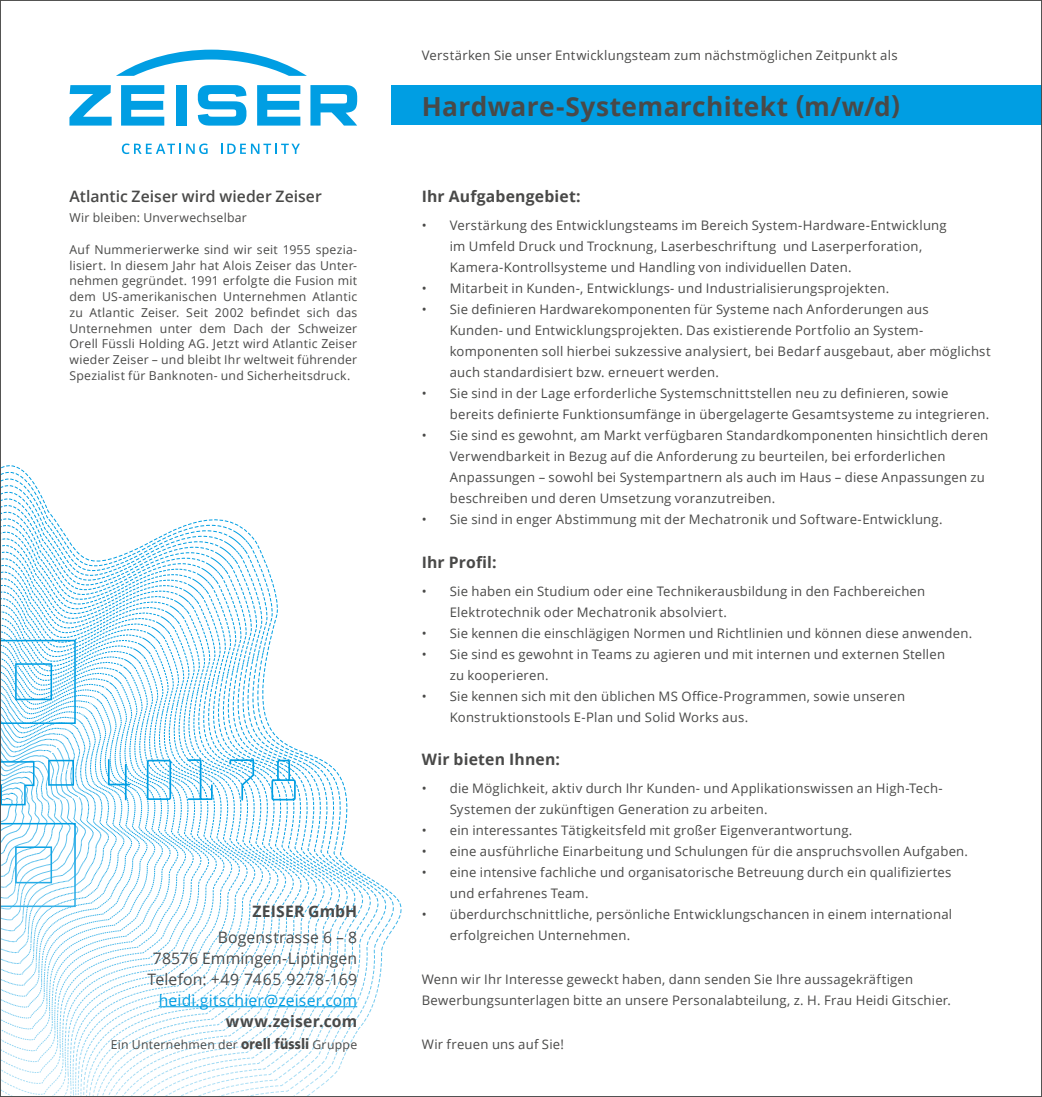
<style>
.page{position:relative;width:1042px;height:1097px;background:#fff}
.page>*{position:absolute;margin:0;border:0;box-sizing:border-box;transform-origin:0 0}
.t1{font:700 26.25px "Open Sans";letter-spacing:.015em;color:#494948}
.t2{font:700 15.75px "Open Sans";letter-spacing:.01em;color:#494948}
.t3{font:15.75px/21px "Open Sans";letter-spacing:.01em;color:#494948;text-align:right}
.t4{font:600 15.75px "Open Sans";color:#494948}
.t5{font:15.75px "Open Sans";letter-spacing:.01em;color:#009ee3}
.t6{font:13.12px/21px "Open Sans";letter-spacing:.02em;color:#494948}
.t7{font:12.25px/15.8px "Open Sans";letter-spacing:.02em;color:#494948;text-align:justify}
.s1{font-family:"Frutiger LT Std";font-weight:900;font-size:14.7px}
</style>
<div class="page">
<svg style="left:0;top:465px;width:402px;height:632px"></svg>
<svg style="left:116px;top:50px;width:191px;height:26px"></svg>
<svg style="left:310px;top:85px;width:47px;height:41px"></svg>
<svg style="left:69px;top:85px;width:43px;height:41px"></svg>
<svg style="left:197px;top:85px;width:50px;height:41px"></svg>
<div style="left:177px;top:85px;width:10px;height:41px;background:#009ee3"></div>
<svg style="left:121px;top:85px;width:43px;height:41px"></svg>
<svg style="left:257px;top:85px;width:43px;height:41px"></svg>
<svg style="left:122px;top:143px;width:86px;height:11px"></svg>
<svg style="left:221px;top:144px;width:79px;height:10px"></svg>
<div style="left:392px;top:85px;width:650px;height:40px;background:#009ee3"></div>
<svg style="left:2px;top:828px;width:400px;height:266px"></svg>
<hr style="left:159px;top:1006px;width:198px;height:1px;background:#009ee3">
<p class="t4" style="left:69px;top:185px;width:254px">Atlantic Zeiser wird wieder Zeiser</p>
<p class="t7" style="left:69px;top:209px;width:179px">Wir bleiben: Unverwechselbar</p>
<p class="t7" style="left:69px;top:241px;width:289px">Auf Nummerierwerke sind wir seit 1955 spezia&shy;lisiert. In diesem Jahr hat Alois Zeiser das Unter&shy;nehmen gegründet. 1991 erfolgte die Fusion mit dem US-amerikanischen Unternehmen Atlantic zu Atlantic Zeiser. Seit 2002 befindet sich das Unternehmen unter dem Dach der Schweizer Orell Füssli Holding AG. Jetzt wird Atlantic Zeiser wieder Zeiser – und bleibt Ihr weltweit führender Spezialist für Banknoten- und Sicherheitsdruck.</p>
<p class="t2" style="left:253px;top:899px;width:106px">ZEISER GmbH</p>
<p class="t3" style="left:148px;top:925px;width:211px">Bogenstrasse 6 – 8<br>78576 Emmingen-Liptingen<br>Telefon: +49 7465 9278-169</p>
<p class="t5" style="left:159px;top:988px;width:200px">heidi.gitschier@zeiser.com</p>
<p class="t2" style="left:226px;top:1009px;width:133px">www.zeiser.com</p>
<p class="t7" style="left:111px;top:1036px;width:248px">Ein Unternehmen der <span class="s1">orell füssli</span> Gruppe</p>
<p class="t6" style="left:422px;top:44px;width:477px">Verstärken Sie unser Entwicklungsteam zum nächstmöglichen Zeitpunkt als</p>
<h1 class="t1" style="left:422px;top:88px;width:480px">Hardware-Systemarchitekt (m/w/d)</h1>
<p class="t2" style="left:422px;top:185px;width:160px">Ihr Aufgabengebiet:</p>
<p class="t6" style="left:450px;top:214px;width:498px;text-indent:-28px">• Verstärkung des Entwicklungsteams im Bereich System-Hardware-Entwicklung im Umfeld Druck und Trocknung, Laserbeschriftung und Laserperforation,<br>Kamera-Kontrollsysteme und Handling von individuellen Daten.</p>
<p class="t6" style="left:422px;top:277px;width:469px">• Mitarbeit in Kunden-, Entwicklungs- und Industrialisierungsprojekten.</p>
<p class="t6" style="left:450px;top:298px;width:542px;text-indent:-28px">• Sie definieren Hardwarekomponenten für Systeme nach Anforderungen aus<br>Kunden- und Entwicklungsprojekten. Das existierende Portfolio an System&shy;komponenten soll hierbei sukzessive analysiert, bei Bedarf ausgebaut, aber möglichst auch standardisiert bzw. erneuert werden.</p>
<p class="t6" style="left:450px;top:382px;width:541px;text-indent:-28px">• Sie sind in der Lage erforderliche Systemschnittstellen neu zu definieren, sowie bereits definierte Funktionsumfänge in übergelagerte Gesamtsysteme zu integrieren.</p>
<p class="t6" style="left:450px;top:424px;width:540px;text-indent:-28px">• Sie sind es gewohnt, am Markt verfügbaren Standardkomponenten hinsichtlich deren Verwendbarkeit in Bezug auf die Anforderung zu beurteilen, bei erforderlichen Anpassungen – sowohl bei Systempartnern als auch im Haus – diese Anpassungen zu beschreiben und deren Umsetzung voranzutreiben.</p>
<p class="t6" style="left:422px;top:508px;width:522px">• Sie sind in enger Abstimmung mit der Mechatronik und Software-Entwicklung.</p>
<p class="t2" style="left:422px;top:550px;width:76px">Ihr Profil:</p>
<p class="t6" style="left:450px;top:580px;width:477px;text-indent:-28px">• Sie haben ein Studium oder eine Technikerausbildung in den Fachbereichen<br>Elektrotechnik oder Mechatronik absolviert.</p>
<p class="t6" style="left:422px;top:622px;width:552px">• Sie kennen die einschlägigen Normen und Richtlinien und können diese anwenden.</p>
<p class="t6" style="left:450px;top:643px;width:497px;text-indent:-28px">• Sie sind es gewohnt in Teams zu agieren und mit internen und externen Stellen zu kooperieren.</p>
<p class="t6" style="left:450px;top:685px;width:457px;text-indent:-28px">• Sie kennen sich mit den üblichen MS Office-Programmen, sowie unseren<br>Konstruktionstools E-Plan und Solid Works aus.</p>
<p class="t2" style="left:422px;top:748px;width:140px">Wir bieten Ihnen:</p>
<p class="t6" style="left:450px;top:777px;width:494px;text-indent:-28px">• die Möglichkeit, aktiv durch Ihr Kunden- und Applikationswissen an High-Tech-<br>Systemen der zukünftigen Generation zu arbeiten.</p>
<p class="t6" style="left:422px;top:819px;width:432px">• ein interessantes Tätigkeitsfeld mit großer Eigenverantwortung.</p>
<p class="t6" style="left:422px;top:840px;width:548px">• eine ausführliche Einarbeitung und Schulungen für die anspruchsvollen Aufgaben.</p>
<p class="t6" style="left:450px;top:861px;width:503px;text-indent:-28px">• eine intensive fachliche und organisatorische Betreuung durch ein qualifiziertes und erfahrenes Team.</p>
<p class="t6" style="left:450px;top:903px;width:504px;text-indent:-28px">• überdurchschnittliche, persönliche Entwicklungschancen in einem international erfolgreichen Unternehmen.</p>
<p class="t6" style="left:422px;top:968px;width:531px">Wenn wir Ihr Interesse geweckt haben, dann senden Sie Ihre aussagekräftigen<br>Bewerbungsunterlagen bitte an unsere Personalabteilung, z. H. Frau Heidi Gitschier.</p>
<p class="t6" style="left:422px;top:1033px;width:144px">Wir freuen uns auf Sie!</p>
</div>
